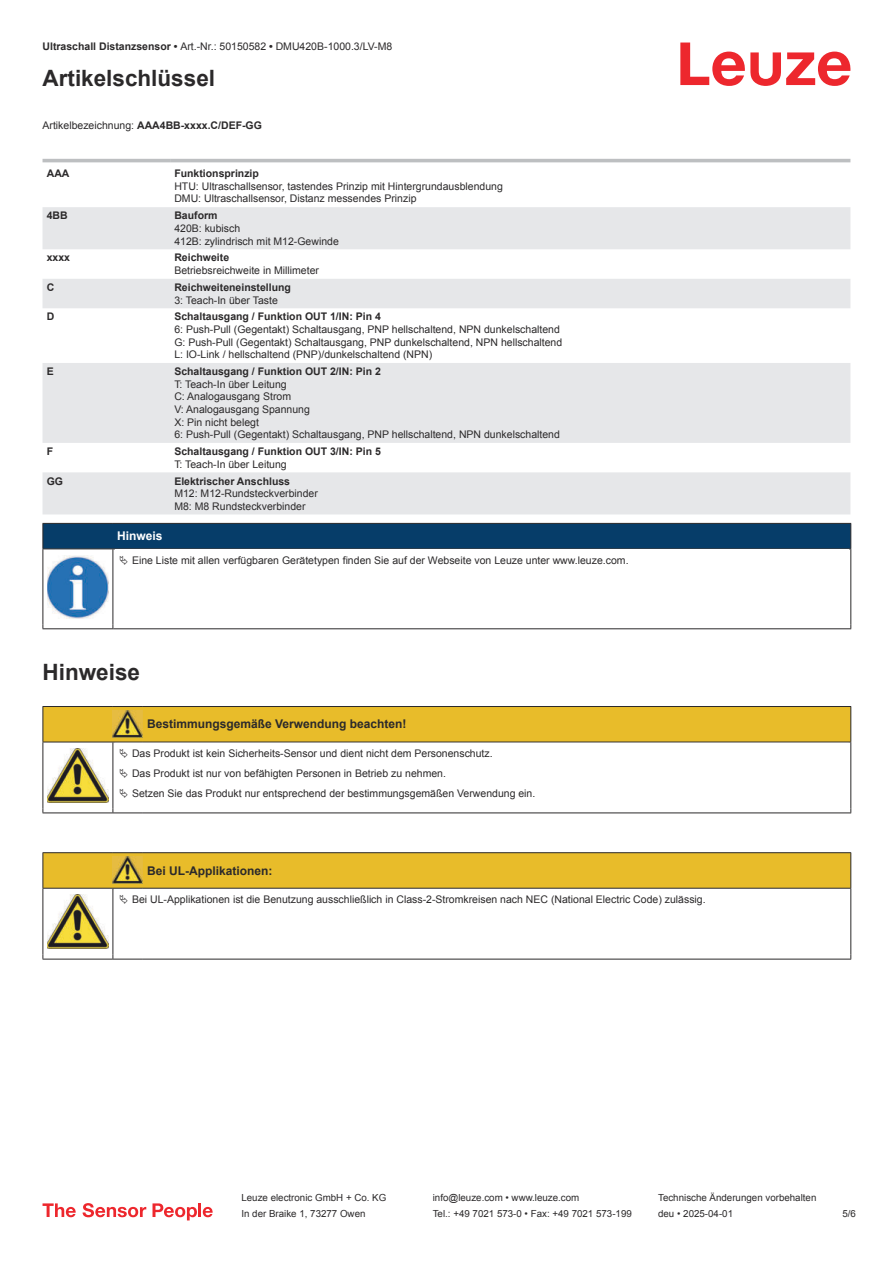
<style>
.page{position:relative;width:893px;height:1263px;background:#fff}
.page>*{position:absolute;margin:0;border:0;box-sizing:border-box;transform-origin:0 0}
.t1{font:700 22.5px "Arial";color:#2b292a}
.t2{font:700 12px "Arial";color:#2b292a}
.t3{font:700 12px "Arial";color:#fff}
.t4{font:10.5px/12.6px "Arial";color:#2b292a}
.t5{font:700 10.5px "Arial";color:#2b292a}
.t6{font:9.75px "Arial";color:#2b292a}
.s1{font-weight:700}
.s2{font-weight:400}
</style>
<div class="page">
<svg style="left:680px;top:43px;width:170px;height:43px"></svg>
<div style="left:43px;top:158px;width:807px;height:5px;background:#ebeced"></div>
<svg style="left:43px;top:207px;width:807px;height:307px;fill:#e6e7e9"></svg>
<hr style="left:43px;top:159px;width:127px;height:3px;background:#bdbfc1">
<hr style="left:170px;top:159px;width:680px;height:3px;background:#bdbfc1">
<svg style="left:43px;top:1203px;width:33px;height:14px"></svg>
<svg style="left:83px;top:1203px;width:63px;height:14px"></svg>
<svg style="left:153px;top:1203px;width:44px;height:17px"></svg>
<hr style="left:198px;top:1203px;width:3px;height:14px;background:#ed272d">
<svg style="left:203px;top:1207px;width:10px;height:10px"></svg>
<div style="left:43px;top:523px;width:808px;height:26px;background:#063d69"></div>
<hr style="left:113px;top:548px;width:738px;height:1px;background:#2b292a">
<hr style="left:43px;top:549px;width:1px;height:75px;background:#2b292a">
<hr style="left:113px;top:549px;width:1px;height:75px;background:#2b292a">
<hr style="left:850px;top:549px;width:1px;height:75px;background:#2b292a">
<hr style="left:43px;top:628px;width:70px;height:1px;background:#2b292a">
<hr style="left:113px;top:628px;width:738px;height:1px;background:#2b292a">
<img style="left:47px;top:555px;width:61px;height:63px">
<hr style="left:43px;top:812px;width:70px;height:1px;background:#2b292a">
<hr style="left:113px;top:812px;width:30px;height:1px;background:#2b292a">
<hr style="left:143px;top:812px;width:708px;height:1px;background:#2b292a">
<div style="left:44px;top:853px;width:806px;height:35px;background:#e8bc2a"></div>
<svg style="left:44px;top:889px;width:806px;height:70px"></svg>
<hr style="left:43px;top:852px;width:70px;height:1px;background:#2b292a">
<hr style="left:43px;top:853px;width:1px;height:35px;background:#2b292a">
<hr style="left:43px;top:888px;width:70px;height:1px;background:#2b292a">
<hr style="left:113px;top:852px;width:30px;height:1px;background:#2b292a">
<hr style="left:113px;top:888px;width:30px;height:1px;background:#2b292a">
<hr style="left:143px;top:852px;width:708px;height:1px;background:#2b292a">
<hr style="left:850px;top:853px;width:1px;height:35px;background:#2b292a">
<hr style="left:143px;top:888px;width:708px;height:1px;background:#2b292a">
<hr style="left:43px;top:888px;width:1px;height:66px;background:#2b292a">
<hr style="left:113px;top:888px;width:1px;height:66px;background:#2b292a">
<hr style="left:850px;top:888px;width:1px;height:66px;background:#2b292a">
<hr style="left:43px;top:959px;width:70px;height:1px;background:#2b292a">
<hr style="left:113px;top:959px;width:30px;height:1px;background:#2b292a">
<hr style="left:143px;top:959px;width:708px;height:1px;background:#2b292a">
<img style="left:113px;top:857px;width:30px;height:26px">
<img style="left:47px;top:894px;width:61px;height:54px">
<div style="left:115px;top:889px;width:734px;height:20px;background:#fff"></div>
<svg style="left:43px;top:706px;width:808px;height:106px"></svg>
<p class="t4" style="left:43px;top:41px;width:351px"><span class="s1">Ultraschall Distanzsensor •</span> Art.-Nr.: 50150582 <span class="s1">•</span> DMU420B-1000.3/LV-M8</p>
<h1 class="t1" style="left:43px;top:70px;width:174px">Artikelschlüssel</h1>
<p class="t5" style="left:43px;top:121px;width:221px"><span class="s2">Artikelbezeichnung:</span> AAA4BB-xxxx.C/DEF-GG</p>
<p class="t5" style="left:47px;top:170px;width:24px">AAA</p>
<p class="t5" style="left:174px;top:170px;width:86px">Funktionsprinzip</p>
<p class="t4" style="left:174px;top:181px;width:330px">HTU: Ultraschallsensor, tastendes Prinzip mit Hintergrundausblendung<br>DMU: Ultraschallsensor, Distanz messendes Prinzip</p>
<p class="t5" style="left:47px;top:212px;width:22px">4BB</p>
<p class="t5" style="left:174px;top:212px;width:45px">Bauform</p>
<p class="t4" style="left:174px;top:223px;width:166px">420B: kubisch<br>412B: zylindrisch mit M12-Gewinde</p>
<p class="t5" style="left:47px;top:254px;width:25px">xxxx</p>
<p class="t5" style="left:174px;top:254px;width:56px">Reichweite</p>
<p class="t4" style="left:174px;top:265px;width:146px">Betriebsreichweite in Millimeter</p>
<p class="t5" style="left:47px;top:283px;width:9px">C</p>
<p class="t5" style="left:174px;top:283px;width:118px">Reichweiteneinstellung</p>
<p class="t4" style="left:174px;top:295px;width:105px">3: Teach-In über Taste</p>
<p class="t5" style="left:47px;top:313px;width:9px">D</p>
<p class="t5" style="left:174px;top:313px;width:208px">Schaltausgang / Funktion OUT 1/IN: Pin 4</p>
<p class="t4" style="left:174px;top:324px;width:389px">6: Push-Pull (Gegentakt) Schaltausgang, PNP hellschaltend, NPN dunkelschaltend<br>G: Push-Pull (Gegentakt) Schaltausgang, PNP dunkelschaltend, NPN hellschaltend<br>L: IO-Link / hellschaltend (PNP)/dunkelschaltend (NPN)</p>
<p class="t5" style="left:47px;top:367px;width:9px">E</p>
<p class="t5" style="left:174px;top:367px;width:208px">Schaltausgang / Funktion OUT 2/IN: Pin 2</p>
<p class="t4" style="left:174px;top:379px;width:387px">T: Teach-In über Leitung<br>C: Analogausgang Strom<br>V: Analogausgang Spannung<br>X: Pin nicht belegt<br>6: Push-Pull (Gegentakt) Schaltausgang, PNP hellschaltend, NPN dunkelschaltend</p>
<p class="t5" style="left:47px;top:447px;width:8px">F</p>
<p class="t5" style="left:174px;top:447px;width:208px">Schaltausgang / Funktion OUT 3/IN: Pin 5</p>
<p class="t4" style="left:174px;top:459px;width:114px">T: Teach-In über Leitung</p>
<p class="t5" style="left:47px;top:477px;width:18px">GG</p>
<p class="t5" style="left:174px;top:477px;width:117px">Elektrischer Anschluss</p>
<p class="t4" style="left:174px;top:488px;width:145px">M12: M12-Rundsteckverbinder<br>M8: M8 Rundsteckverbinder</p>
<p class="t3" style="left:117px;top:532px;width:47px">Hinweis</p>
<p class="t4" style="left:132px;top:555px;width:498px">Eine Liste mit allen verfügbaren Gerätetypen finden Sie auf der Webseite von Leuze unter www.leuze.com.</p>
<h1 class="t1" style="left:43px;top:664px;width:99px">Hinweise</h1>
<p class="t2" style="left:147px;top:720px;width:261px">Bestimmungsgemäße Verwendung beachten!</p>
<p class="t4" style="left:132px;top:744px;width:405px;line-height:20.2px">Das Produkt ist kein Sicherheits-Sensor und dient nicht dem Personenschutz.<br>Das Produkt ist nur von befähigten Personen in Betrieb zu nehmen.<br>Setzen Sie das Produkt nur entsprechend der bestimmungsgemäßen Verwendung ein.</p>
<p class="t2" style="left:147px;top:866px;width:127px">Bei UL-Applikationen:</p>
<p class="t4" style="left:132px;top:894px;width:575px">Bei UL-Applikationen ist die Benutzung ausschließlich in Class-2-Stromkreisen nach NEC (National Electric Code) zulässig.</p>
<p class="t6" style="left:241px;top:1194px;width:146px">Leuze electronic GmbH + Co. KG</p>
<p class="t6" style="left:433px;top:1194px;width:148px">info@leuze.com • www.leuze.com</p>
<p class="t6" style="left:658px;top:1194px;width:160px">Technische Änderungen vorbehalten</p>
<p class="t6" style="left:241px;top:1210px;width:126px">In der Braike 1, 73277 Owen</p>
<p class="t6" style="left:433px;top:1210px;width:201px">Tel.: +49 7021 573-0 • Fax: +49 7021 573-199</p>
<p class="t6" style="left:658px;top:1210px;width:76px">deu • 2025-04-01</p>
<p class="t6" style="left:842px;top:1210px;width:15px">5 /6</p>
</div>
